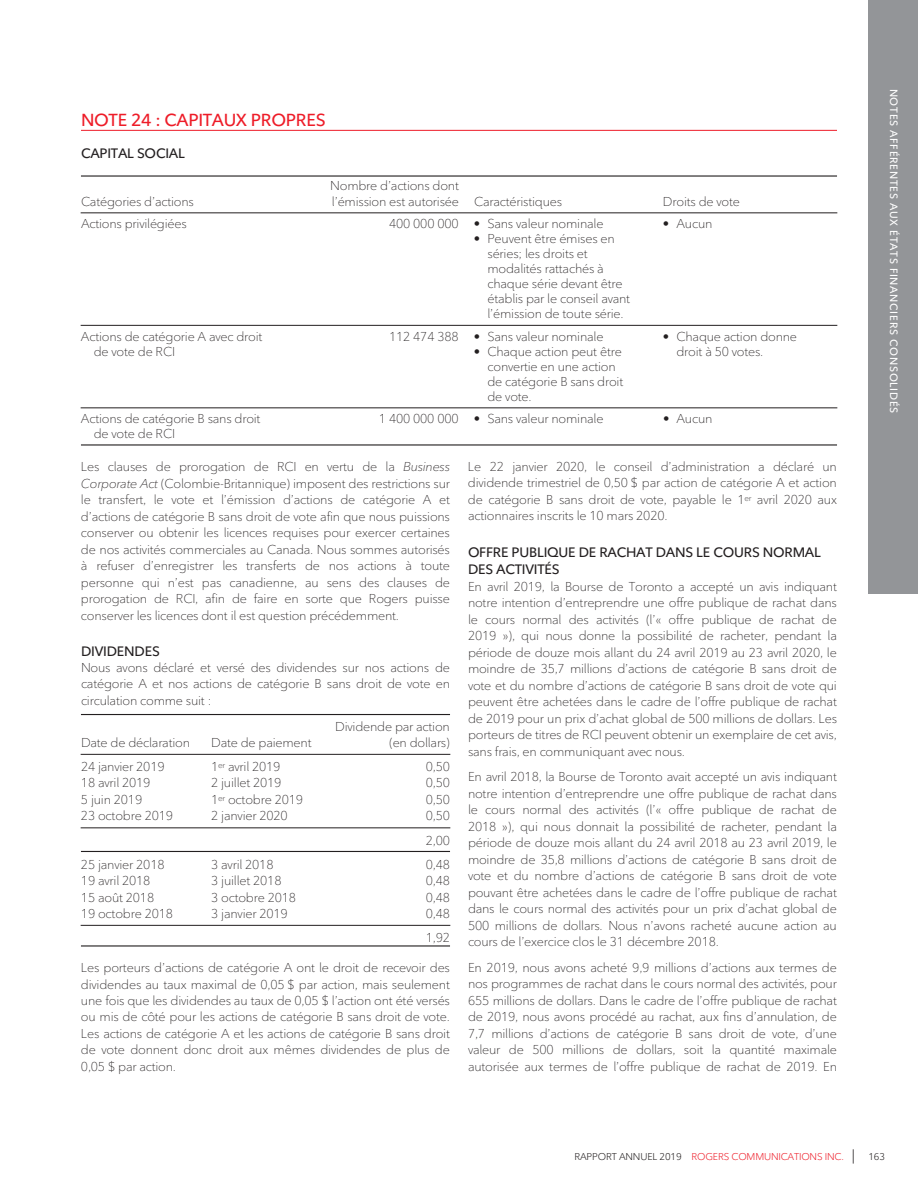
<style>
.page{position:relative;width:918px;height:1188px;background:#fff}
.page>*{position:absolute;margin:0;border:0;box-sizing:border-box;transform-origin:0 0}
.t1{font:600 17.25px "Ted Next";letter-spacing:-.02em;color:#ee1c28}
.t2{font:600 13.5px/18px "Ted Next";letter-spacing:-.015em;color:#231f20}
.t3{font:300 12.75px/16.5px "Ted Next";letter-spacing:-.015em;color:#231f20}
.t4{font:600 10.5px "Ted Next";letter-spacing:.065em;color:#fff}
.t5{font:9.75px "Ted Next";letter-spacing:-.015em;color:#ee1c28}
.s1{font-style:italic}
.s2{color:#231f20}
.s3{font-size:14.25px;color:#231f20}
</style>
<div class="page">
<div style="left:869px;top:0;width:49px;height:594px;background:#939598"></div>
<hr style="left:81px;top:130px;width:756px;height:1px;background:#ee1c28">
<hr style="left:82px;top:175px;width:754px;height:2px;background:#231f20">
<hr style="left:81px;top:213px;width:756px;height:1px;background:#231f20">
<hr style="left:81px;top:325px;width:756px;height:1px;background:#231f20">
<hr style="left:81px;top:408px;width:756px;height:1px;background:#231f20">
<hr style="left:82px;top:444px;width:754px;height:2px;background:#231f20">
<hr style="left:82px;top:714px;width:367px;height:1px;background:#231f20">
<hr style="left:81px;top:754px;width:369px;height:1px;background:#231f20">
<hr style="left:81px;top:828px;width:369px;height:1px;background:#231f20">
<hr style="left:82px;top:851px;width:367px;height:1px;background:#231f20">
<hr style="left:81px;top:925px;width:369px;height:1px;background:#231f20">
<hr style="left:82px;top:945px;width:367px;height:2px;background:#231f20">
<h1 class="t1" style="left:81px;top:113px;width:246px">NOTE 24 : CAPITAUX PROPRES</h1>
<p class="t2" style="left:81px;top:145px;width:106px">CAPITAL SOCIAL</p>
<p class="t3" style="left:81px;top:194px;width:115px">Catégories d’actions</p>
<p class="t3" style="left:330px;top:180px;width:233px;line-height:15px">Nombre d’actions dont<br>l’émission est autorisée Caractéristiques</p>
<p class="t3" style="left:81px;top:216px;width:107px">Actions privilégiées</p>
<p class="t3" style="left:389px;top:216px;width:216px">400 000 000 • Sans valeur nominale</p>
<p class="t3" style="left:487px;top:232px;width:144px;line-height:15px;text-indent:-13px">• Peuvent être émises en séries; les droits et modalités rattachés à chaque série devant être établis par le conseil avant l’émission de toute série.</p>
<p class="t3" style="left:94px;top:330px;width:170px;line-height:15px;text-indent:-13px">Actions de catégorie A avec droit de vote de RCI</p>
<p class="t3" style="left:389px;top:329px;width:216px">112 474 388 • Sans valeur nominale</p>
<p class="t3" style="left:487px;top:345px;width:137px;line-height:15px;text-indent:-13px">• Chaque action peut être convertie en une action de catégorie B sans droit de vote.</p>
<p class="t3" style="left:663px;top:194px;width:79px">Droits de vote</p>
<p class="t3" style="left:663px;top:216px;width:51px">• Aucun</p>
<p class="t3" style="left:676px;top:330px;width:122px;line-height:15px;text-indent:-13px">• Chaque action donne droit à 50 votes.</p>
<p class="t3" style="left:94px;top:412px;width:168px;line-height:15px;text-indent:-13px">Actions de catégorie B sans droit de vote de RCI</p>
<p class="t3" style="left:379px;top:411px;width:226px">1 400 000 000 • Sans valeur nominale</p>
<p class="t3" style="left:663px;top:411px;width:51px">• Aucun</p>
<p class="t3" style="left:81px;top:459px;width:371px;text-align:justify">Les clauses de prorogation de RCI en vertu de la <span class="s1">Business Corporate Act</span> (Colombie-Britannique) imposent des restrictions sur le transfert, le vote et l’émission d’actions de catégorie A et d’actions de catégorie B sans droit de vote afin que nous puissions conserver ou obtenir les licences requises pour exercer certaines de nos activités commerciales au Canada. Nous sommes autorisés à refuser d’enregistrer les transferts de nos actions à toute personne qui n’est pas canadienne, au sens des clauses de prorogation de RCI, afin de faire en sorte que Rogers puisse conserver les licences dont il est question précédemment.</p>
<p class="t2" style="left:81px;top:643px;width:80px">DIVIDENDES</p>
<p class="t3" style="left:81px;top:660px;width:371px;text-align:justify">Nous avons déclaré et versé des dividendes sur nos actions de catégorie A et nos actions de catégorie B sans droit de vote en circulation comme suit :</p>
<p class="t3" style="left:81px;top:735px;width:111px">Date de déclaration</p>
<p class="t3" style="left:211px;top:735px;width:102px">Date de paiement</p>
<p class="t3" style="left:468px;top:459px;width:371px;text-align:justify">Le 22 janvier 2020, le conseil d’administration a déclaré un dividende trimestriel de 0,50 $ par action de catégorie A et action de catégorie B sans droit de vote, payable le 1<sup>er</sup> avril 2020 aux actionnaires inscrits le 10 mars 2020.</p>
<p class="t2" style="left:468px;top:544px;width:355px">OFFRE PUBLIQUE DE RACHAT DANS LE COURS NORMAL<br>DES ACTIVITÉS</p>
<p class="t3" style="left:468px;top:579px;width:371px;text-align:justify">En avril 2019, la Bourse de Toronto a accepté un avis indiquant notre intention d’entreprendre une offre publique de rachat dans le cours normal des activités (l’« offre publique de rachat de 2019 »), qui nous donne la possibilité de racheter, pendant la période de douze mois allant du 24 avril 2019 au 23 avril 2020, le moindre de 35,7 millions d’actions de catégorie B sans droit de vote et du nombre d’actions de catégorie B sans droit de vote qui peuvent être achetées dans le cadre de l’offre publique de rachat de 2019 pour un prix d’achat global de 500 millions de dollars. Les porteurs de titres de RCI peuvent obtenir un exemplaire de cet avis, sans frais, en communiquant avec nous.</p>
<p class="t3" style="left:468px;top:770px;width:371px;text-align:justify">En avril 2018, la Bourse de Toronto avait accepté un avis indiquant notre intention d’entreprendre une offre publique de rachat dans le cours normal des activités (l’« offre publique de rachat de 2018 »), qui nous donnait la possibilité de racheter, pendant la période de douze mois allant du 24 avril 2018 au 23 avril 2019, le moindre de 35,8 millions d’actions de catégorie B sans droit de vote et du nombre d’actions de catégorie B sans droit de vote pouvant être achetées dans le cadre de l’offre publique de rachat dans le cours normal des activités pour un prix d’achat global de 500 millions de dollars. Nous n’avons racheté aucune action au cours de l’exercice clos le 31 décembre 2018.</p>
<p class="t3" style="left:468px;top:960px;width:371px;text-align:justify">En 2019, nous avons acheté 9,9 millions d’actions aux termes de nos programmes de rachat dans le cours normal des activités, pour 655 millions de dollars. Dans le cadre de l’offre publique de rachat de 2019, nous avons procédé au rachat, aux fins d’annulation, de 7,7 millions d’actions de catégorie B sans droit de vote, d’une valeur de 500 millions de dollars, soit la quantité maximale autorisée aux termes de l’offre publique de rachat de 2019. En</p>
<p class="t3" style="left:335px;top:719px;width:116px;text-align:right">Dividende par action (en dollars)</p>
<p class="t3" style="left:81px;top:759px;width:85px">24 janvier 2019</p>
<p class="t3" style="left:211px;top:759px;width:71px">1<sup>er</sup> avril 2019</p>
<p class="t3" style="left:426px;top:759px;width:26px">0,50</p>
<p class="t3" style="left:81px;top:776px;width:71px">18 avril 2019</p>
<p class="t3" style="left:211px;top:776px;width:72px">2 juillet 2019</p>
<p class="t3" style="left:426px;top:776px;width:26px">0,50</p>
<p class="t3" style="left:81px;top:792px;width:63px">5 juin 2019</p>
<p class="t3" style="left:211px;top:792px;width:93px">1<sup>er</sup> octobre 2019</p>
<p class="t3" style="left:426px;top:792px;width:26px">0,50</p>
<p class="t3" style="left:81px;top:809px;width:94px">23 octobre 2019</p>
<p class="t3" style="left:211px;top:809px;width:78px">2 janvier 2020</p>
<p class="t3" style="left:426px;top:805px;width:26px;line-height:24px">0,50<br>2,00</p>
<p class="t3" style="left:81px;top:857px;width:85px">25 janvier 2018</p>
<p class="t3" style="left:211px;top:857px;width:64px">3 avril 2018</p>
<p class="t3" style="left:426px;top:857px;width:26px">0,48</p>
<p class="t3" style="left:81px;top:873px;width:71px">19 avril 2018</p>
<p class="t3" style="left:211px;top:873px;width:72px">3 juillet 2018</p>
<p class="t3" style="left:426px;top:873px;width:26px">0,48</p>
<p class="t3" style="left:81px;top:890px;width:75px">15 août 2018</p>
<p class="t3" style="left:211px;top:890px;width:86px">3 octobre 2018</p>
<p class="t3" style="left:426px;top:890px;width:26px">0,48</p>
<p class="t3" style="left:81px;top:906px;width:94px">19 octobre 2018</p>
<p class="t3" style="left:211px;top:906px;width:78px">3 janvier 2019</p>
<p class="t3" style="left:426px;top:903px;width:26px;line-height:24px">0,48<br>1,92</p>
<p class="t3" style="left:81px;top:960px;width:371px;text-align:justify">Les porteurs d’actions de catégorie A ont le droit de recevoir des dividendes au taux maximal de 0,05 $ par action, mais seulement une fois que les dividendes au taux de 0,05 $ l’action ont été versés ou mis de côté pour les actions de catégorie B sans droit de vote.<br>Les actions de catégorie A et les actions de catégorie B sans droit de vote donnent donc droit aux mêmes dividendes de plus de 0,05 $ par action.</p>
<p class="t4" style="left:898px;top:89px;width:326px;rotate:90deg">NOTES AFFÉRENTES AUX ÉTATS FINANCIERS CONSOLIDÉS</p>
<p class="t5" style="left:574px;top:1152px;width:312px"><span class="s2">RAPPORT ANNUEL 2019</span> ROGERS COMMUNICATIONS INC. <span class="s3">|</span> <span class="s2">163</span></p>
</div>
